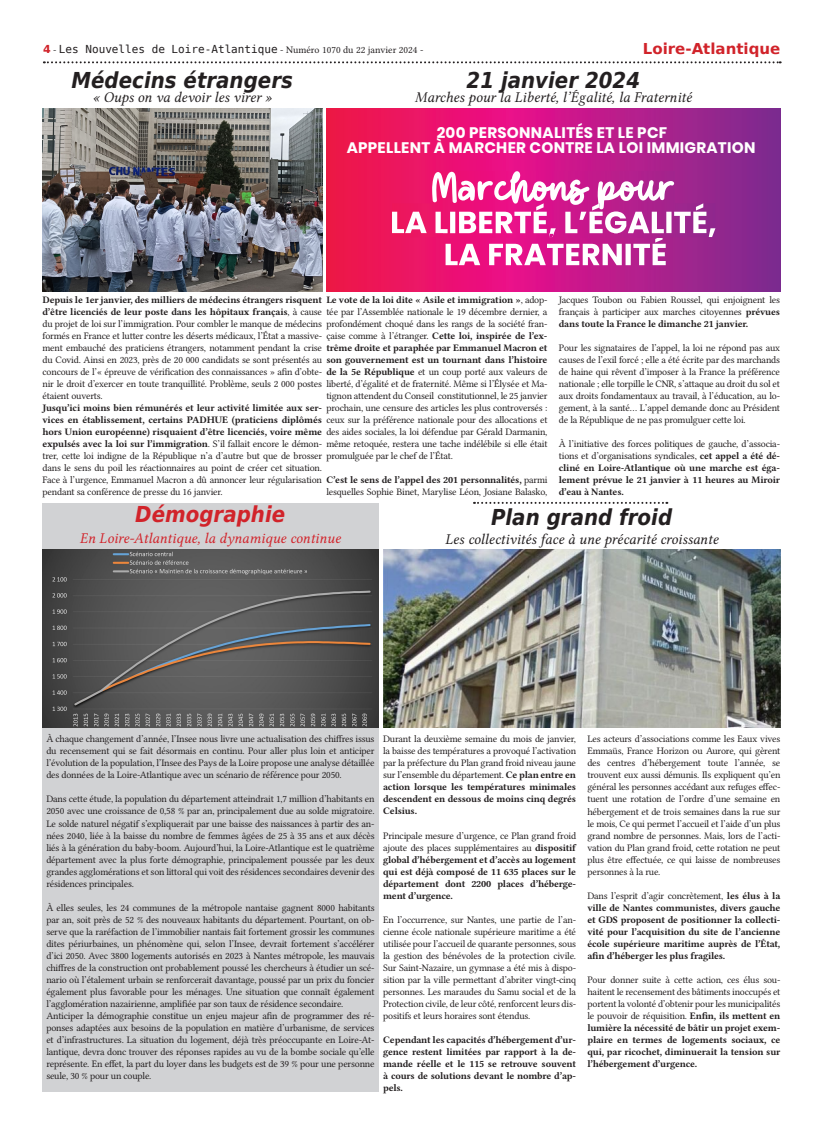
<style>
.page{position:relative;width:823px;height:1134px;background:#fff}
.page>*{position:absolute;margin:0;border:0;box-sizing:border-box;transform-origin:0 0}
.t1{font:italic 700 22px "DejaVu Sans Condensed";color:#231f20}
.t2{font:italic 700 22px "DejaVu Sans Condensed";color:#d1232a}
.t3{font:700 15.2px/15.2px "Poppins";letter-spacing:.02em;color:#fff;text-align:center}
.t4{font:15px "Lin Libertine OI";color:#231f20}
.t5{font:15px "Lin Libertine OI";color:#d1232a}
.t6{font:700 15px "DejaVu Sans";color:#d1232a}
.t7{font:11px "DejaVu Sans Mono";color:#231f20}
.t8{font:10px/12px "Lin Libertine O";letter-spacing:-.02em;color:#231f20;text-align:justify}
.t9{font:10px/12px "Lin Libertine OB";letter-spacing:-.02em;color:#231f20;text-align:justify}
.s1{font-family:"DejaVu Sans";font-weight:700;color:#d1232a}
.s2{font-family:"Lin Libertine O";font-size:10px}
.s3{font-family:"Lin Libertine O"}
.s4{font-family:"Lin Libertine OB"}
</style>
<div class="page">
<div style="left:42px;top:503px;width:336px;height:588px;background:#d1d2d4"></div>
<img style="left:42px;top:109px;width:280px;height:182px">
<svg style="left:473px;top:502px;width:194px;height:2px"></svg>
<img style="left:383px;top:549px;width:396px;height:179px">
<img style="left:42px;top:549px;width:336px;height:179px">
<img style="left:326px;top:109px;width:454px;height:182px">
<svg style="left:392px;top:170px;width:323px;height:95px"></svg>
<svg style="left:44px;top:61px;width:736px;height:2px"></svg>
<p class="t7" style="left:43px;top:42px;width:381px"><span class="s1">4</span> <span class="s2">-</span> Les Nouvelles de Loire-Atlantique <span class="s2">- Numéro 1070 du 22 janvier 2024 -</span></p>
<h3 class="t6" style="left:642px;top:36px;width:139px">Loire-Atlantique</h3>
<h1 class="t1" style="left:71px;top:63px;width:223px">Médecins étrangers</h1>
<h3 class="t4" style="left:93px;top:89px;width:181px">« Oups on va devoir les virer »</h3>
<h1 class="t1" style="left:466px;top:63px;width:175px">21 janvier 2024</h1>
<h3 class="t4" style="left:415px;top:89px;width:278px">Marches pour la Liberté, l’Égalité, la Fraternité</h3>
<h2 class="t3" style="left:346px;top:125px;width:410px">200 PERSONNALITÉS ET LE PCF<br>APPELLENT À MARCHER CONTRE LA LOI IMMIGRATION</h2>
<p class="t9" style="left:43px;top:294px;width:506px">Depuis le 1er janvier, des milliers de médecins étrangers risquent Le vote de la loi dite « Asile et immigration »<span class="s3">, adop-</span></p>
<p class="t8" style="left:43px;top:305px;width:506px;text-align:right"><span class="s4">d’être licenciés de leur poste dans les hôpitaux français</span>, à cause tée par l’Assemblée nationale le 19 décembre dernier, a du projet de loi sur l’immigration. Pour combler le manque de médecins profondément choqué dans les rangs de la société fran&shy;formés en France et lutter contre les déserts médicaux, l’État a massive- çaise comme à l’étranger. <span class="s4">Cette loi, inspirée de l’ex&shy;</span>ment embauché des praticiens étrangers, notamment pendant la crise <span class="s4">trême droite et paraphée par Emmanuel Macron et </span>du Covid. Ainsi en 2023, près de 20 000 candidats se sont présentés au <span class="s4">son gouvernement est un tournant dans l’histoire </span>concours de l’« épreuve de vérification des connaissances » afin d’obte- <span class="s4">de la 5e République</span> et un coup porté aux valeurs de nir le droit d’exercer en toute tranquillité. Problème, seuls 2 000 postes liberté, d’égalité et de fraternité. Même si l’Élysée et Ma&shy;tignon attendent du Conseil constitutionnel, le 25 janvier</p>
<p class="t9" style="left:43px;top:402px;width:506px">Jusqu’ici moins bien rémunérés et leur activité limitée aux ser- <span class="s3">prochain, une censure des articles les plus controversés : </span>vices en établissement, certains PADHUE (praticiens diplômés <span class="s3">ceux sur la préférence nationale pour des allocations et </span>hors Union européenne) risquaient d’être licenciés, voire même <span class="s3">des aides sociales, la loi défendue par Gérald Darmanin,</span></p>
<p class="t8" style="left:43px;top:437px;width:506px"><span class="s4">expulsés avec la loi sur l’immigration</span>. S’il fallait encore le démon- même retoquée, restera une tache indélébile si elle était trer, cette loi indigne de la République n’a d’autre but que de brosser promulguée par le chef de l’État.</p>
<p class="t8" style="left:43px;top:473px;width:506px;text-align:right">Face à l’urgence, Emmanuel Macron a dû annoncer leur régularisation <span class="s4">C’est le sens de l’appel des 201 personnalités,</span> parmi lesquelles Sophie Binet, Marylise Léon, Josiane Balasko,</p>
<p class="t8" style="left:43px;top:389px;width:62px">étaient ouverts.</p>
<p class="t8" style="left:43px;top:461px;width:281px">dans le sens du poil les réactionnaires au point de créer cet situation.</p>
<p class="t8" style="left:43px;top:485px;width:181px">pendant sa conférence de presse du 16 janvier.</p>
<p class="t8" style="left:558px;top:293px;width:222px">Jacques Toubon ou Fabien Roussel, qui enjoignent les français à participer aux marches citoyennes <span class="s4">prévues</span></p>
<p class="t9" style="left:558px;top:318px;width:191px">dans toute la France le dimanche 21 janvier.</p>
<p class="t8" style="left:558px;top:341px;width:222px">Pour les signataires de l’appel, la loi ne répond pas aux causes de l’exil forcé ; elle a été écrite par des marchands de haine qui rêvent d’imposer à la France la préférence nationale ; elle torpille le CNR, s’attaque au droit du sol et aux droits fondamentaux au travail, à l’éducation, au lo&shy;gement, à la santé… L’appel demande donc au Président de la République de ne pas promulguer cette loi.</p>
<p class="t8" style="left:558px;top:437px;width:222px">À l’initiative des forces politiques de gauche, d’associa&shy;tions et d’organisations syndicales, <span class="s4">cet appel a été dé-</span></p>
<p class="t9" style="left:558px;top:462px;width:222px">cliné en Loire-Atlantique où une marche est éga&shy;lement prévue le 21 janvier à 11 heures au Miroir d’eau à Nantes.</p>
<h1 class="t2" style="left:135px;top:497px;width:151px">Démographie</h1>
<h1 class="t1" style="left:490px;top:501px;width:182px">Plan grand froid</h1>
<h3 class="t5" style="left:80px;top:529px;width:262px">En Loire-Atlantique, la dynamique continue</h3>
<h3 class="t4" style="left:445px;top:530px;width:274px">Les collectivités face à une précarité croissante</h3>
<p class="t8" style="left:46px;top:732px;width:329px">À chaque changement d’année, l’Insee nous livre une actualisation des chiffres issus du recensement qui se fait désormais en continu. Pour aller plus loin et anticiper l’évolution de la population, l’Insee des Pays de la Loire propose une analyse détaillée des données de la Loire-Atlantique avec un scénario de référence pour 2050.</p>
<p class="t8" style="left:46px;top:792px;width:329px">Dans cette étude, la population du département atteindrait 1,7 million d’habitants en 2050 avec une croissance de 0,58 % par an, principalement due au solde migratoire.<br>Le solde naturel négatif s’expliquerait par une baisse des naissances à partir des an&shy;nées 2040, liée à la baisse du nombre de femmes âgées de 25 à 35 ans et aux décès liés à la génération du baby-boom. Aujourd’hui, la Loire-Atlantique est le quatrième département avec la plus forte démographie, principalement poussée par les deux grandes agglomérations et son littoral qui voit des résidences secondaires devenir des résidences principales.</p>
<p class="t8" style="left:46px;top:900px;width:329px;text-align:left">À elles seules, les 24 communes de la métropole nantaise gagnent 8000 habitants par an, soit près de 52 % des nouveaux habitants du département. Pourtant, on ob&shy;serve que la raréfaction de l’immobilier nantais fait fortement grossir les communes dites périurbaines, un phénomène qui, selon l’Insee, devrait fortement s’accélérer d’ici 2050. Avec 3800 logements autorisés en 2023 à Nantes métropole, les mauvais chiffres de la construction ont probablement poussé les chercheurs à étudier un scé&shy;nario où l’étalement urbain se renforcerait davantage, poussé par un prix du foncier également plus favorable pour les ménages. Une situation que connaît également l’agglomération nazairienne, amplifiée par son taux de résidence secondaire.<br>Anticiper la démographie constitue un enjeu majeur afin de programmer des ré&shy;ponses adaptées aux besoins de la population en matière d’urbanisme, de services et d’infrastructures. La situation du logement, déjà très préoccupante en Loire-At&shy;lantique, devra donc trouver des réponses rapides au vu de la bombe sociale qu’elle représente. En effet, la part du loyer dans les budgets est de 39 % pour une personne seule, 30 % pour un couple.</p>
<p class="t8" style="left:383px;top:732px;width:194px">Durant la deuxième semaine du mois de janvier, la baisse des températures a provoqué l’activation par la préfecture du Plan grand froid niveau jaune sur l’ensemble du département. <span class="s4">Ce plan entre en</span></p>
<p class="t9" style="left:383px;top:781px;width:194px">action lorsque les températures minimales descendent en dessous de moins cinq degrés Celsius.</p>
<p class="t8" style="left:383px;top:828px;width:194px">Principale mesure d’urgence, ce Plan grand froid ajoute des places supplémentaires au <span class="s4">dispositif</span></p>
<p class="t9" style="left:383px;top:853px;width:194px">global d’hébergement et d’accès au logement qui est déjà composé de 11 635 places sur le département dont 2200 places d’héberge&shy;ment d’urgence.</p>
<p class="t8" style="left:383px;top:912px;width:194px">En l’occurrence, sur Nantes, une partie de l’an&shy;cienne école nationale supérieure maritime a été utilisée pour l’accueil de quarante personnes, sous la gestion des bénévoles de la protection civile.<br>Sur Saint-Nazaire, un gymnase a été mis à dispo&shy;sition par la ville permettant d’abriter vingt-cinq personnes. Les maraudes du Samu social et de la Protection civile, de leur côté, renforcent leurs dis&shy;positifs et leurs horaires sont étendus.</p>
<p class="t9" style="left:383px;top:1033px;width:194px">Cependant les capacités d’hébergement d’ur&shy;gence restent limitées par rapport à la de&shy;mande réelle et le 115 se retrouve souvent à cours de solutions devant le nombre d’ap&shy;pels.</p>
<p class="t8" style="left:587px;top:732px;width:194px">Les acteurs d’associations comme les Eaux vives Emmaüs, France Horizon ou Aurore, qui gèrent des centres d’hébergement toute l’année, se trouvent eux aussi démunis. Ils expliquent qu’en général les personnes accédant aux refuges effec&shy;tuent une rotation de l’ordre d’une semaine en hébergement et de trois semaines dans la rue sur le mois, Ce qui permet l’accueil et l’aide d’un plus grand nombre de personnes. Mais, lors de l’acti&shy;vation du Plan grand froid, cette rotation ne peut plus être effectuée, ce qui laisse de nombreuses personnes à la rue.</p>
<p class="t8" style="left:587px;top:888px;width:194px">Dans l’esprit d’agir concrètement, <span class="s4">les élus à la</span></p>
<p class="t9" style="left:587px;top:901px;width:194px">ville de Nantes communistes, divers gauche et GDS proposent de positionner la collecti&shy;vité pour l’acquisition du site de l’ancienne école supérieure maritime auprès de l’État, afin d’héberger les plus fragiles.</p>
<p class="t8" style="left:587px;top:972px;width:194px">Pour donner suite à cette action, ces élus sou&shy;haitent le recensement des bâtiments inoccupés et portent la volonté d’obtenir pour les municipalités le pouvoir de réquisition. <span class="s4">Enfin, ils mettent en</span></p>
<p class="t9" style="left:587px;top:1021px;width:194px">lumière la nécessité de bâtir un projet exem&shy;plaire en termes de logements sociaux, ce qui, par ricochet, diminuerait la tension sur l’hébergement d’urgence.</p>
</div>
